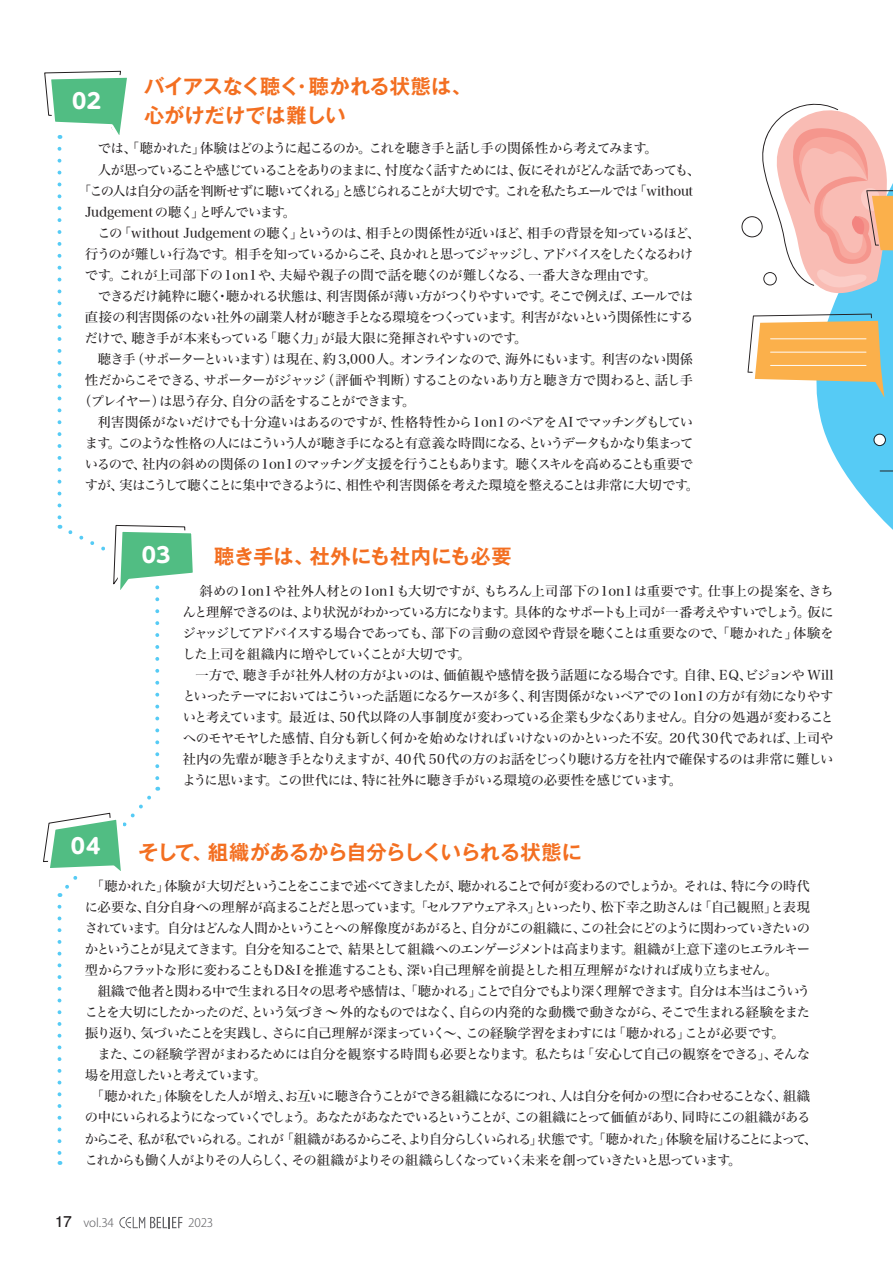
<style>
.page{position:relative;width:893px;height:1263px;background:#fff}
.page>*{position:absolute;margin:0;border:0;box-sizing:border-box;transform-origin:0 0}
.t1{font:700 21px "UD Shin M Go Pro";color:#fff}
.t2{font:700 20.25px/28.7px "Gothic MB101 Pro De";letter-spacing:-.01em;color:#f36f21}
.t3{font:700 20.25px "Gothic MB101 Pro De";letter-spacing:-.03em;color:#f36f21}
.t4{font:13.35px/21px "Hira Min Std W4";letter-spacing:-.065em;color:#231f20;text-align:justify}
.t5{font:13.35px "Hira Min Std W4";letter-spacing:-.095em;color:#231f20}
.t6{font:13.35px "Hira Min Std W4";letter-spacing:-.02em;color:#231f20}
.t7{font:13.35px "Hira Min Std W4";letter-spacing:-.105em;color:#231f20}
.t8{font:13.35px "Hira Min Std W4";letter-spacing:-.045em;color:#231f20}
.t9{font:13.35px "Hira Min Std W4";letter-spacing:-.1em;color:#231f20}
.t10{font:13.35px "Hira Min Std W4";letter-spacing:-.005em;color:#231f20}
.t11{font:13.35px "Hira Min Std W4";letter-spacing:-.085em;color:#231f20}
.t12{font:300 11.7px "Koz Go Pro";letter-spacing:-.015em;color:#636366}
.s1{font-family:"Futo Go B101 Pro";font-weight:700;font-size:14.85px;color:#231f20}
</style>
<div class="page">
<svg style="left:817px;top:398px;width:76px;height:132px;fill:#56cbf5"></svg>
<svg style="left:880px;top:470px;width:13px;height:1px"></svg>
<svg style="left:873px;top:434px;width:13px;height:12px"></svg>
<svg style="left:741px;top:103px;width:152px;height:295px"></svg>
<svg style="left:58px;top:907px;width:3px;height:258px"></svg>
<svg style="left:44px;top:71px;width:83px;height:68px"></svg>
<svg style="left:43px;top:149px;width:150px;height:748px"></svg>
<svg style="left:119px;top:1217px;width:63px;height:11px"></svg>
<h1 class="t1" style="left:72px;top:84px;width:30px">02</h1>
<h2 class="t2" style="left:144px;top:70px;width:329px">バイアスなく聴く・聴かれる状態は、心がけだけでは難しい</h2>
<p class="t4" style="left:98px;top:138px;width:561px">では、「聴かれた」体験はどのように起こるのか。これを聴き手と話し手の関係性から考えてみます。</p>
<p class="t7" style="left:98px;top:160px;width:604px">人が思っていることや感じていることをありのままに、忖度なく話すためには、仮にそれがどんな話であっても、</p>
<p class="t4" style="left:78px;top:180px;width:616px">「この人は自分の話を判断せずに聴いてくれる」と感じられることが大切です。これを私たちエールでは「without</p>
<p class="t6" style="left:85px;top:202px;width:213px">Judgement の聴く」と呼んでいます。</p>
<p class="t6" style="left:98px;top:223px;width:604px">この「without Judgement の聴く」というのは、相手との関係性が近いほど、相手の背景を知っているほど、</p>
<p class="t5" style="left:85px;top:244px;width:610px">行うのが難しい行為です。相手を知っているからこそ、良かれと思ってジャッジし、アドバイスをしたくなるわけ</p>
<p class="t10" style="left:85px;top:265px;width:573px">です。これが上司部下の1on1や、夫婦や親子の間で話を聴くのが難しくなる、一番大きな理由です。</p>
<p class="t8" style="left:98px;top:286px;width:597px">できるだけ純粋に聴く・聴かれる状態は、利害関係が薄い方がつくりやすいです。そこで例えば、エールでは</p>
<p class="t4" style="left:85px;top:306px;width:610px">直接の利害関係のない社外の副業人材が聴き手となる環境をつくっています。利害がないという関係性にする</p>
<p class="t4" style="left:85px;top:327px;width:444px">だけで、聴き手が本来もっている「聴く力」が最大限に発揮されやすいのです。</p>
<p class="t4" style="left:98px;top:348px;width:597px">聴き手（サポーターといいます）は現在、約 3,000人。オンラインなので、海外にもいます。利害のない関係</p>
<p class="t4" style="left:85px;top:369px;width:610px">性だからこそできる、サポーターがジャッジ（評価や判断）することのないあり方と聴き方で関わると、話し手</p>
<p class="t4" style="left:78px;top:390px;width:339px">（プレイヤー）は思う存分、自分の話をすることができます。</p>
<p class="t6" style="left:98px;top:412px;width:597px">利害関係がないだけでも十分違いはあるのですが、性格特性から1on1のペアをAI でマッチングもしてい</p>
<p class="t5" style="left:85px;top:434px;width:610px">ます。このような性格の人にはこういう人が聴き手になると有意義な時間になる、というデータもかなり集まって</p>
<p class="t4" style="left:85px;top:453px;width:610px">いるので、社内の斜めの関係の1on1のマッチング支援を行うこともあります。聴くスキルを高めることも重要で</p>
<p class="t8" style="left:85px;top:476px;width:616px">すが、実はこうして聴くことに集中できるように、相性や利害関係を考えた環境を整えることは非常に大切です。</p>
<h1 class="t1" style="left:71px;top:829px;width:31px">04</h1>
<h1 class="t1" style="left:142px;top:538px;width:30px">03</h1>
<h2 class="t2" style="left:214px;top:540px;width:299px">聴き手は、社外にも社内にも必要</h2>
<p class="t4" style="left:183px;top:580px;width:653px;text-indent:17px">斜めの1on1や社外人材との1on1も大切ですが、もちろん上司部下の1on1は重要です。仕事上の提案を、きちんと理解できるのは、より状況がわかっている方になります。具体的なサポートも上司が一番考えやすいでしょう。仮にジャッジしてアドバイスする場合であっても、部下の言動の意図や背景を聴くことは重要なので、「聴かれた」体験をした上司を組織内に増やしていくことが大切です。</p>
<p class="t4" style="left:183px;top:664px;width:653px;text-indent:13px">一方で、聴き手が社外人材の方がよいのは、価値観や感情を扱う話題になる場合です。自律、EQ、ビジョンや Willといったテーマにおいてはこういった話題になるケースが多く、利害関係がないペアでの1on1の方が有効になりやすいと考えています。最近は、50 代以降の人事制度が変わっている企業も少なくありません。自分の処遇が変わることへのモヤモヤした感情、自分も新しく何かを始めなければいけないのかといった不安。20代 30代であれば、上司や社内の先輩が聴き手となりえますが、40代 50代の方のお話をじっくり聴ける方を社内で確保するのは非常に難しいように思います。この世代には、特に社外に聴き手がいる環境の必要性を感じています。</p>
<h2 class="t3" style="left:139px;top:835px;width:445px">そして、組織があるから自分らしくいられる状態に</h2>
<p class="t4" style="left:85px;top:875px;width:727px;text-indent:6px">「聴かれた」体験が大切だということをここまで述べてきましたが、聴かれることで何が変わるのでしょうか。それは、特に今の時代に必要な、自分自身への理解が高まることだと思っています。「セルフアウェアネス」といったり、松下幸之助さんは「自己観照」と表現されています。自分はどんな人間かということへの解像度があがると、自分がこの組織に、この社会にどのように関わっていきたいのかということが見えてきます。自分を知ることで、結果として組織へのエンゲージメントは高まります。組織が上意下達のヒエラルキー型からフラットな形に変わることもD&amp;Iを推進することも、深い自己理解を前提とした相互理解がなければ成り立ちません。</p>
<p class="t4" style="left:85px;top:980px;width:727px;text-indent:13px">組織で他者と関わる中で生まれる日々の思考や感情は、「聴かれる」ことで自分でもより深く理解できます。自分は本当はこういうことを大切にしたかったのだ、という気づき〜外的なものではなく、自らの内発的な動機で動きながら、そこで生まれる経験をまた振り返り、気づいたことを実践し、さらに自己理解が深まっていく〜、この経験学習をまわすには「聴かれる」ことが必要です。</p>
<p class="t4" style="left:98px;top:1043px;width:714px">また、この経験学習がまわるためには自分を観察する時間も必要となります。私たちは「安心して自己の観察をできる」、そんな</p>
<p class="t11" style="left:85px;top:1066px;width:183px">場を用意したいと考えています。</p>
<p class="t4" style="left:91px;top:1086px;width:721px">「聴かれた」体験をした人が増え、お互いに聴き合うことができる組織になるにつれ、人は自分を何かの型に合わせることなく、組織</p>
<p class="t9" style="left:85px;top:1108px;width:727px">の中にいられるようになっていくでしょう。あなたがあなたでいるということが、この組織にとって価値があり、同時にこの組織がある</p>
<p class="t7" style="left:85px;top:1129px;width:733px">からこそ、私が私でいられる。これが「組織があるからこそ、より自分らしくいられる」状態です。「聴かれた」体験を届けることによって、</p>
<p class="t5" style="left:85px;top:1150px;width:658px">これからも働く人がよりその人らしく、その組織がよりその組織らしくなっていく未来を創っていきたいと思っています。</p>
<p class="t12" style="left:55px;top:1215px;width:60px"><span class="s1">17</span> vol.34</p>
<p class="t12" style="left:188px;top:1215px;width:27px">2023</p>
</div>
